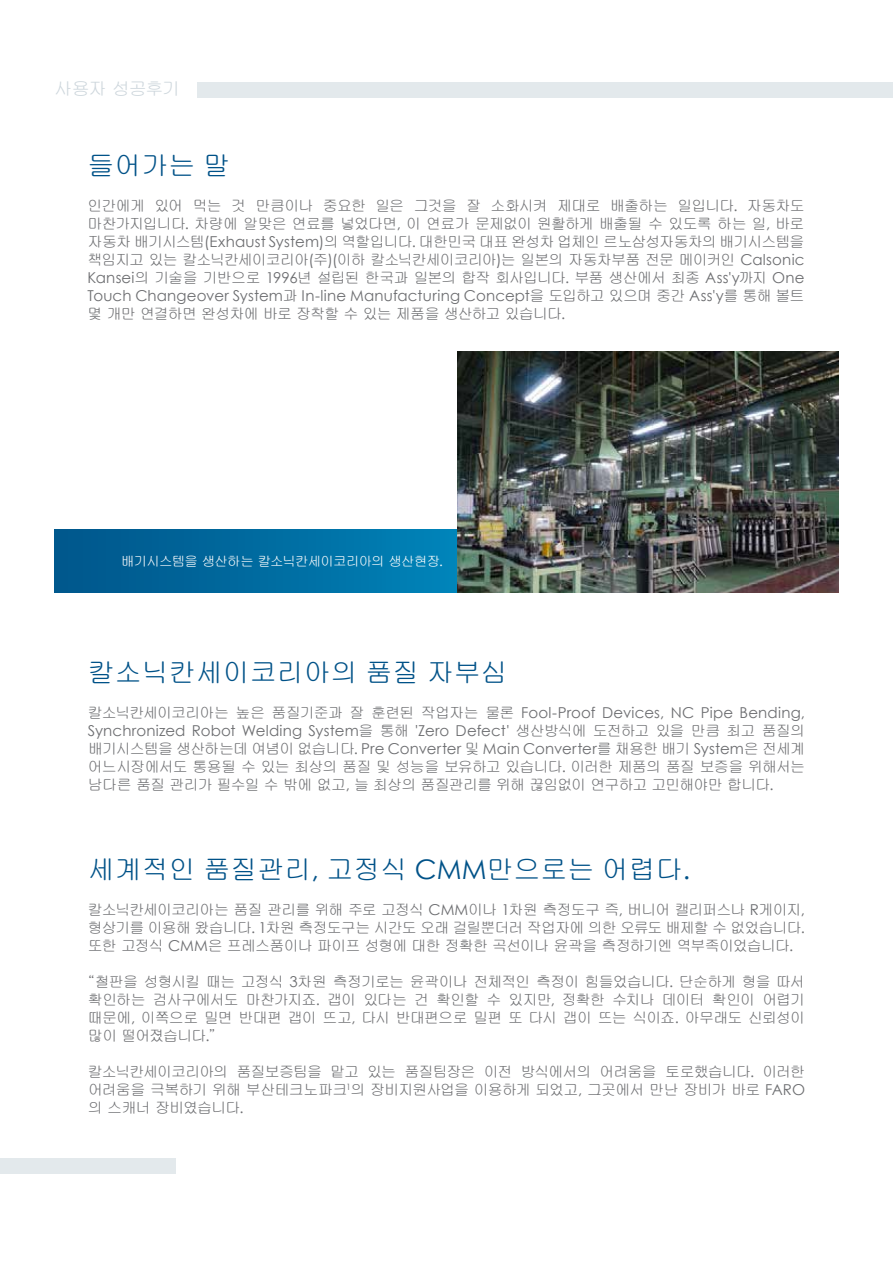
<style>
.page{position:relative;width:893px;height:1263px;background:#fff}
.page>*{position:absolute;margin:0;border:0;box-sizing:border-box;transform-origin:0 0}
.t1{font:27px "Gulim";color:#005288}
.t2{font:18px "Gulim";letter-spacing:-.065em;color:#cdd6dc}
.t3{font:15px/18px "Gulim";letter-spacing:-.06em;color:#6d6e71;text-align:justify}
.t4{font:15px/18px "Century Gothic";letter-spacing:.01em;color:#6d6e71;text-align:justify}
.t5{font:13.5px "Gulim";letter-spacing:-.065em;color:#fff}
.s1{font-family:"Century Gothic"}
.s2{font-family:"Gulim"}
</style>
<div class="page">
<div style="left:198px;top:82px;width:695px;height:16px;background:#e3e9ec"></div>
<div style="left:0;top:1158px;width:176px;height:16px;background:#e3e9ec"></div>
<svg style="left:54px;top:529px;width:403px;height:64px;background:#006ba0"></svg>
<img style="left:457px;top:352px;width:382px;height:241px">
<p class="t2" style="left:54px;top:80px;width:128px">사용자 성공후기</p>
<h1 class="t1" style="left:88px;top:151px;width:144px">들어가는 말</h1>
<p class="t3" style="left:88px;top:196px;width:719px">인간에게 있어 먹는 것 만큼이나 중요한 일은 그것을 잘 소화시켜 제대로 배출하는 일입니다<span class="s1">.</span> 자동차도 마찬가지입니다<span class="s1">.</span> 차량에 알맞은 연료를 넣었다면<span class="s1">,</span> 이 연료가 문제없이 원활하게 배출될 수 있도록 하는 일<span class="s1">,</span> 바로 자동차 배기시스템<span class="s1">(Exhaust System)</span>의 역할입니다<span class="s1">.</span> 대한민국 대표 완성차 업체인 르노삼성자동차의 배기시스템을 책임지고 있는 칼소닉칸세이코리아<span class="s1">(</span>주<span class="s1">)(</span>이하 칼소닉칸세이코리아<span class="s1">)</span>는 일본의 자동차부품 전문 메이커인 <span class="s1">Calsonic Kansei</span>의 기술을 기반으로 <span class="s1">1996</span>년 설립된 한국과 일본의 합작 회사입니다<span class="s1">.</span> 부품 생산에서 최종 <span class="s1">Ass'y</span>까지 <span class="s1">One</span></p>
<p class="t4" style="left:88px;top:286px;width:719px">Touch Changeover System<span class="s2">과</span> In-line Manufacturing Concept<span class="s2">을 도입하고 있으며 중간</span> Ass'y<span class="s2">를 통해 볼트</span></p>
<p class="t3" style="left:88px;top:304px;width:479px">몇 개만 연결하면 완성차에 바로 장착할 수 있는 제품을 생산하고 있습니다<span class="s1">.</span></p>
<p class="t5" style="left:121px;top:554px;width:323px">배기시스템을 생산하는 칼소닉칸세이코리아의 생산현장<span class="s1">.</span></p>
<h1 class="t1" style="left:88px;top:659px;width:421px">칼소닉칸세이코리아의 품질 자부심</h1>
<p class="t4" style="left:88px;top:703px;width:719px"><span class="s2">칼소닉칸세이코리아는 높은 품질기준과 잘 훈련된 작업자는 물론</span> Fool-Proof Devices, NC Pipe Bending, Synchronized Robot Welding System<span class="s2">을 통해</span> 'Zero Defect' <span class="s2">생산방식에 도전하고 있을 만큼 최고 품질의 배기시스템을 생산하는데 여념이 없습니다</span>. Pre Converter <span class="s2">및</span> Main Converter<span class="s2">를 채용한 배기</span> System<span class="s2">은 전세계</span></p>
<p class="t3" style="left:88px;top:758px;width:719px">어느시장에서도 통용될 수 있는 최상의 품질 및 성능을 보유하고 있습니다<span class="s1">.</span> 이러한 제품의 품질 보증을 위해서는 남다른 품질 관리가 필수일 수 밖에 없고<span class="s1">,</span> 늘 최상의 품질관리를 위해 끊임없이 연구하고 고민해야만 합니다<span class="s1">.</span></p>
<h1 class="t1" style="left:88px;top:855px;width:604px">세계적인 품질관리<span class="s1">,</span> 고정식 <span class="s1">CMM</span>만으로는 어렵다<span class="s1">.</span></h1>
<p class="t3" style="left:88px;top:900px;width:719px">칼소닉칸세이코리아는 품질 관리를 위해 주로 고정식 <span class="s1">CMM</span>이나 <span class="s1">1</span>차원 측정도구 즉<span class="s1">,</span> 버니어 캘리퍼스나 <span class="s1">R</span>게이지<span class="s1">, </span>형상기를 이용해 왔습니다<span class="s1">. 1</span>차원 측정도구는 시간도 오래 걸릴뿐더러 작업자에 의한 오류도 배제할 수 없었습니다<span class="s1">. </span>또한 고정식 <span class="s1">CMM</span>은 프레스품이나 파이프 성형에 대한 정확한 곡선이나 윤곽을 측정하기엔 역부족이었습니다<span class="s1">.</span></p>
<p class="t3" style="left:88px;top:972px;width:719px">“철판을 성형시킬 때는 고정식 <span class="s1">3</span>차원 측정기로는 윤곽이나 전체적인 측정이 힘들었습니다<span class="s1">.</span> 단순하게 형을 따서 확인하는 검사구에서도 마찬가지죠<span class="s1">.</span> 갭이 있다는 건 확인할 수 있지만<span class="s1">,</span> 정확한 수치나 데이터 확인이 어렵기 때문에<span class="s1">,</span> 이쪽으로 밀면 반대편 갭이 뜨고<span class="s1">,</span> 다시 반대편으로 밀편 또 다시 갭이 뜨는 식이죠<span class="s1">.</span> 아무래도 신뢰성이 많이 떨어졌습니다<span class="s1">.</span>”</p>
<p class="t3" style="left:88px;top:1062px;width:719px">칼소닉칸세이코리아의 품질보증팀을 맡고 있는 품질팀장은 이전 방식에서의 어려움을 토로했습니다<span class="s1">.</span> 이러한 어려움을 극복하기 위해 부산테크노파크<sup>1</sup>의 장비지원사업을 이용하게 되었고<span class="s1">,</span> 그곳에서 만난 장비가 바로 <span class="s1">FARO </span>의 스캐너 장비였습니다<span class="s1">.</span></p>
</div>
